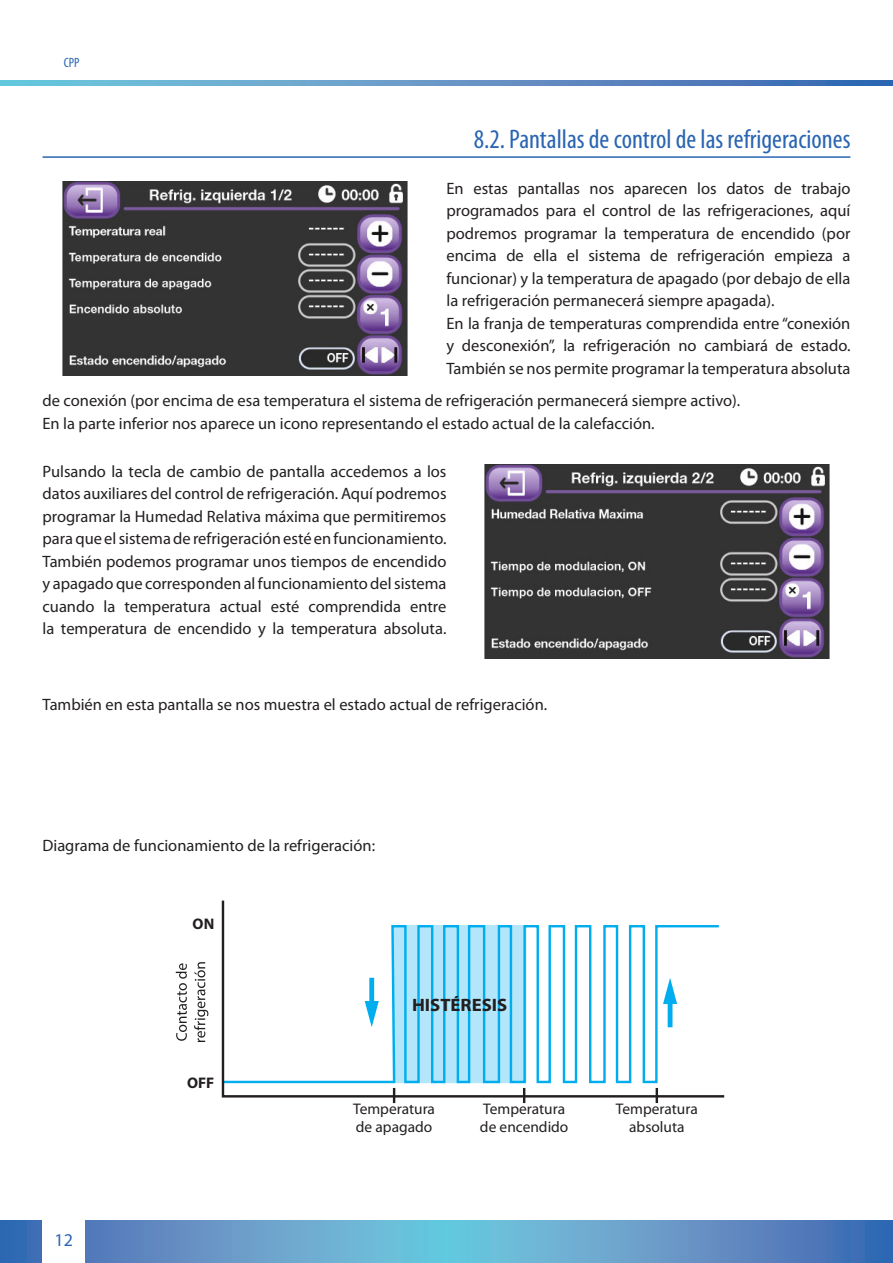
<style>
.page{position:relative;width:893px;height:1263px;background:#fff}
.page>*{position:absolute;margin:0;border:0;box-sizing:border-box;transform-origin:0 0}
._01__Titulos__Nivel{font:condensed 27px "Myriad Pro";color:#2a65b1}
.t1{font:700 18px "Myriad Pro";color:#231f20;scale:1.04 1}
.t2{font:18px "Myriad Pro";color:#2a65b1}
._01__Normal{font:16.5px/22.5px "Myriad Pro";color:#231f20;text-align:justify}
.t3{font:15.45px/18.5px "Myriad Pro";color:#231f20}
.t4{font:700 15.45px "Myriad Pro";color:#231f20}
.t5{font:condensed 13.5px "Myriad Pro";color:#2a65b1}
</style>
<div class="page">
<svg style="left:0;top:1220px;width:893px;height:43px;background:#609ac8"></svg>
<svg style="left:0;top:81px;width:893px;height:4px;background:#5e96c6"></svg>
<div style="left:43px;top:1218px;width:42px;height:45px;background:#fff"></div>
<hr style="left:43px;top:156px;width:807px;height:2px;background:#2a65b1">
<img style="left:63px;top:181px;width:345px;height:194px">
<img style="left:485px;top:465px;width:345px;height:193px">
<svg style="left:221px;top:900px;width:504px;height:199px"></svg>
<svg style="left:396px;top:928px;width:127px;height:152px;background:#94dcf8"></svg>
<div style="left:393px;top:925px;width:133px;height:158px;border:2px solid #00aeef"></div>
<svg style="left:393px;top:1088px;width:2px;height:15px"></svg>
<svg style="left:523px;top:1088px;width:2px;height:15px"></svg>
<svg style="left:656px;top:1088px;width:2px;height:15px"></svg>
<svg style="left:176px;top:963px;width:11px;height:78px"></svg>
<svg style="left:194px;top:962px;width:14px;height:80px"></svg>
<div style="left:369px;top:978px;width:5px;height:28px;background:#00aeef"></div>
<svg style="left:365px;top:1001px;width:14px;height:26px"></svg>
<hr style="left:668px;top:999px;width:4px;height:28px;background:#00aeef">
<svg style="left:663px;top:978px;width:14px;height:26px"></svg>
<p class="t5" style="left:64px;top:54px;width:17px">CPP</p>
<p class="_01__Titulos__Nivel" style="left:474px;top:123px;width:378px">8.2. Pantallas de control de las refrigeraciones</p>
<p class="_01__Normal" style="left:446px;top:176px;width:405px">En estas pantallas nos aparecen los datos de trabajo programados para el control de las refrigeraciones, aquí podremos programar la temperatura de encendido (por encima de ella el sistema de refrigeración empieza a funcionar) y la temperatura de apagado (por debajo de ella la refrigeración permanecerá siempre apagada).</p>
<p class="_01__Normal" style="left:446px;top:311px;width:405px">En la franja de temperaturas comprendida entre “conexión y desconexión”, la refrigeración no cambiará de estado.<br>También se nos permite programar la temperatura absoluta</p>
<p class="_01__Normal" style="left:43px;top:389px;width:699px">de conexión (por encima de esa temperatura el sistema de refrigeración permanecerá siempre activo).</p>
<p class="_01__Normal" style="left:43px;top:411px;width:614px">En la parte inferior nos aparece un icono representando el estado actual de la calefacción.</p>
<p class="_01__Normal" style="left:43px;top:460px;width:405px">Pulsando la tecla de cambio de pantalla accedemos a los datos auxiliares del control de refrigeración. Aquí podremos programar la Humedad Relativa máxima que permitiremos para que el sistema de refrigeración esté en funcionamiento.</p>
<p class="_01__Normal" style="left:43px;top:550px;width:405px">También podemos programar unos tiempos de encendido y apagado que corresponden al funcionamiento del sistema cuando la temperatura actual esté comprendida entre la temperatura de encendido y la temperatura absoluta.</p>
<p class="_01__Normal" style="left:43px;top:693px;width:506px">También en esta pantalla se nos muestra el estado actual de refrigeración.</p>
<p class="_01__Normal" style="left:43px;top:834px;width:334px">Diagrama de funcionamiento de la refrigeración:</p>
<p class="t2" style="left:55px;top:1229px;width:20px">12</p>
<p class="t4" style="left:193px;top:914px;width:23px">ON</p>
<p class="t4" style="left:187px;top:1072px;width:29px">OFF</p>
<p class="t1" style="left:412px;top:993px;width:93px">HISTÉRESIS</p>
<p class="t3" style="left:353px;top:1099px;width:83px">Temperatura de apagado</p>
<p class="t3" style="left:480px;top:1099px;width:90px">Temperatura de encendido</p>
<p class="t3" style="left:616px;top:1099px;width:83px;text-align:center">Temperatura absoluta</p>
</div>
